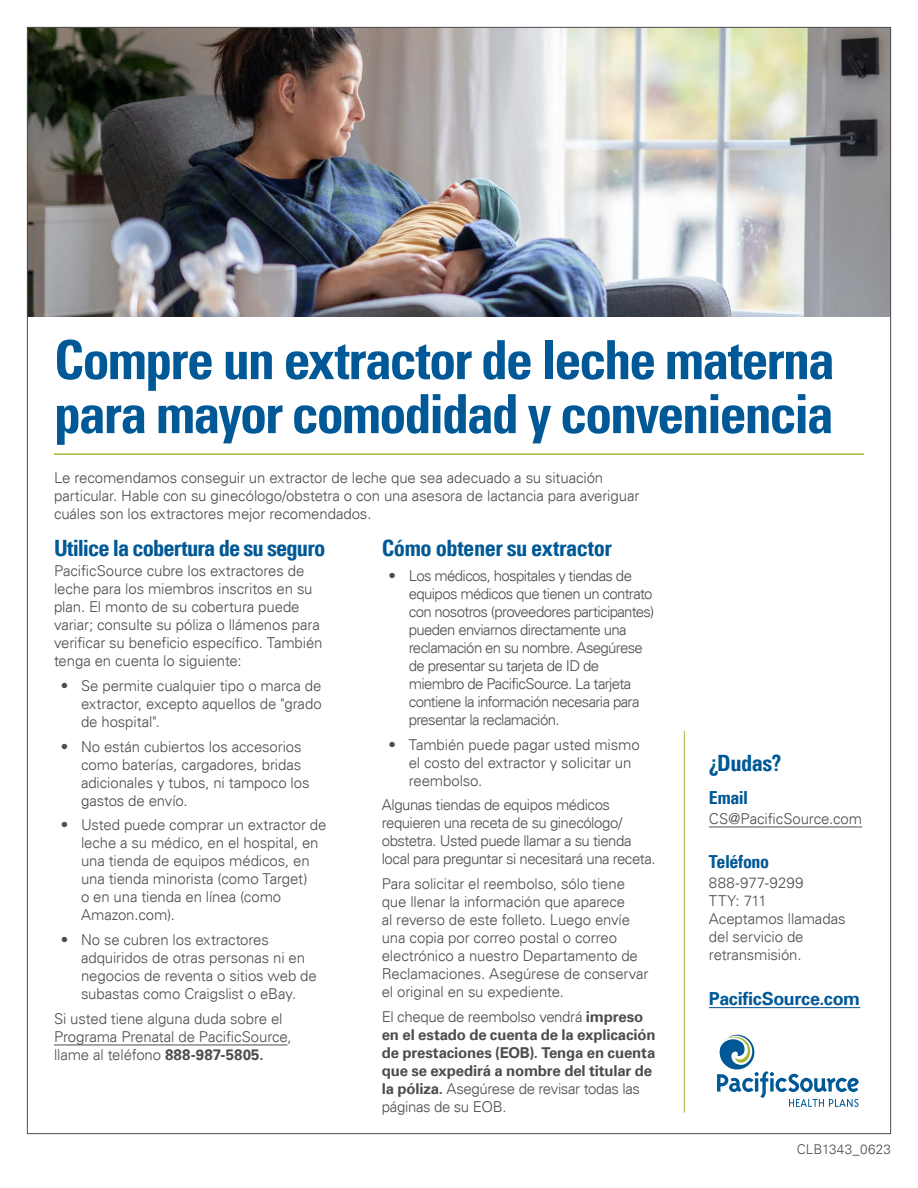
<style>
.page{position:relative;width:918px;height:1188px;background:#fff}
.page>*{position:absolute;margin:0;border:0;box-sizing:border-box;transform-origin:0 0}
.t1{font:700 condensed 54px/54px "Univers LT";letter-spacing:-.035em;color:#005996}
.t2{font:700 condensed 22.5px "Univers LT";letter-spacing:-.025em;color:#005996}
.t3{font:700 18px "Univers LT";letter-spacing:-.015em;color:#005996}
.t4{font:700 condensed 18px "Univers LT";letter-spacing:-.025em;color:#005996}
.t5{font:300 15px/18px "Univers LT";letter-spacing:-.01em;color:#4d4d4f}
.t6{font:300 15px/18px "Univers LT";letter-spacing:-.045em;color:#4d4d4f}
.t7{font:700 15px/18px "Univers LT";letter-spacing:-.01em;color:#4d4d4f}
.t8{font:300 15px/18px "Univers LT";letter-spacing:-.035em;color:#4d4d4f}
.t9{font:300 15px "Univers LT";letter-spacing:.01em;color:#4d4d4f}
.t10{font:300 13.5px "Univers LT";letter-spacing:.01em;color:#4d4d4f}
.s1{font-weight:700}
.s2{font-weight:300}
</style>
<div class="page">
<hr style="left:684px;top:731px;width:1px;height:382px;background:#a9b533">
<svg style="left:717px;top:1035px;width:142px;height:72px"></svg>
<hr style="left:54px;top:453px;width:810px;height:2px;background:#a9b533">
<hr style="left:54px;top:1045px;width:234px;height:1px;background:#4d4d4f">
<hr style="left:709px;top:827px;width:153px;height:1px;background:#4d4d4f">
<hr style="left:709px;top:1007px;width:151px;height:1px;background:#005996">
<img style="left:29px;top:29px;width:860px;height:287px">
<h1 class="t1" style="left:54px;top:333px;width:783px">Compre un extractor de leche materna para mayor comodidad y conveniencia</h1>
<p class="t5" style="left:54px;top:468px;width:587px">Le recomendamos conseguir un extractor de leche que sea adecuado a su situación particular. Hable con su ginecólogo/obstetra o con una asesora de lactancia para averiguar cuáles son los extractores mejor recomendados.</p>
<h3 class="t2" style="left:54px;top:534px;width:273px">Utilice la cobertura de su seguro</h3>
<p class="t5" style="left:54px;top:562px;width:270px">PacificSource cubre los extractores de leche para los miembros inscritos en su plan. El monto de su cobertura puede variar; consulte su póliza o llámenos para verificar su beneficio específico. También tenga en cuenta lo siguiente:</p>
<p class="t5" style="left:81px;top:677px;width:242px;text-align:justify;text-indent:-20px">• Se permite cualquier tipo o marca de extractor, excepto aquellos de "grado de hospital".</p>
<p class="t5" style="left:81px;top:737px;width:230px;text-indent:-20px">• No están cubiertos los accesorios como baterías, cargadores, bridas adicionales y tubos, ni tampoco los gastos de envío.</p>
<p class="t5" style="left:81px;top:816px;width:247px;text-indent:-20px">• Usted puede comprar un extractor de leche a su médico, en el hospital, en una tienda de equipos médicos, en una tienda minorista (como Target)<br>o en una tienda en línea (como<br>Amazon.com).</p>
<p class="t5" style="left:81px;top:931px;width:237px;text-indent:-20px">• No se cubren los extractores adquiridos de otras personas ni en negocios de reventa o sitios web de subastas como Craigslist o eBay.</p>
<p class="t5" style="left:54px;top:1010px;width:239px">Si usted tiene alguna duda sobre el<br>Programa Prenatal de PacificSource, llame al teléfono <span class="s1">888-987-5805.</span></p>
<h3 class="t2" style="left:382px;top:534px;width:232px">Cómo obtener su extractor</h3>
<p class="t6" style="left:409px;top:566px;width:247px;text-indent:-20px">• Los médicos, hospitales y tiendas de equipos médicos que tienen un contrato con nosotros (proveedores participantes) pueden enviarnos directamente una reclamación en su nombre. Asegúrese de presentar su tarjeta de ID de miembro de PacificSource. La tarjeta contiene la información necesaria para presentar la reclamación.</p>
<p class="t5" style="left:409px;top:735px;width:232px;text-indent:-20px">• También puede pagar usted mismo el costo del extractor y solicitar un reembolso.</p>
<p class="t8" style="left:382px;top:796px;width:275px">Algunas tiendas de equipos médicos requieren una receta de su ginecólogo/ obstetra. Usted puede llamar a su tienda local para preguntar si necesitará una receta.</p>
<p class="t5" style="left:382px;top:875px;width:268px">Para solicitar el reembolso, sólo tiene que llenar la información que aparece<br>al reverso de este folleto. Luego envíe una copia por correo postal o correo electrónico a nuestro Departamento de Reclamaciones. Asegúrese de conservar el original en su expediente.</p>
<p class="t7" style="left:382px;top:1008px;width:275px"><span class="s2">El cheque de reembolso vendrá</span> impreso en el estado de cuenta de la explicación de prestaciones (EOB). Tenga en cuenta que se expedirá a nombre del titular de la póliza. <span class="s2">Asegúrese de revisar todas las páginas de su EOB.</span></p>
<h3 class="t2" style="left:709px;top:749px;width:74px">¿Dudas?</h3>
<h3 class="t4" style="left:709px;top:786px;width:41px">Email</h3>
<p class="t5" style="left:709px;top:810px;width:155px">CS@PacificSource.com</p>
<h3 class="t4" style="left:709px;top:851px;width:62px">Teléfono</h3>
<p class="t9" style="left:709px;top:874px;width:96px">888-977-9299</p>
<p class="t5" style="left:709px;top:892px;width:59px">TTY: 711</p>
<p class="t5" style="left:709px;top:910px;width:138px">Aceptamos llamadas del servicio de retransmisión.</p>
<h3 class="t3" style="left:709px;top:988px;width:153px">PacificSource.com</h3>
<p class="t10" style="left:797px;top:1141px;width:96px">CLB1343_0623</p>
</div>
